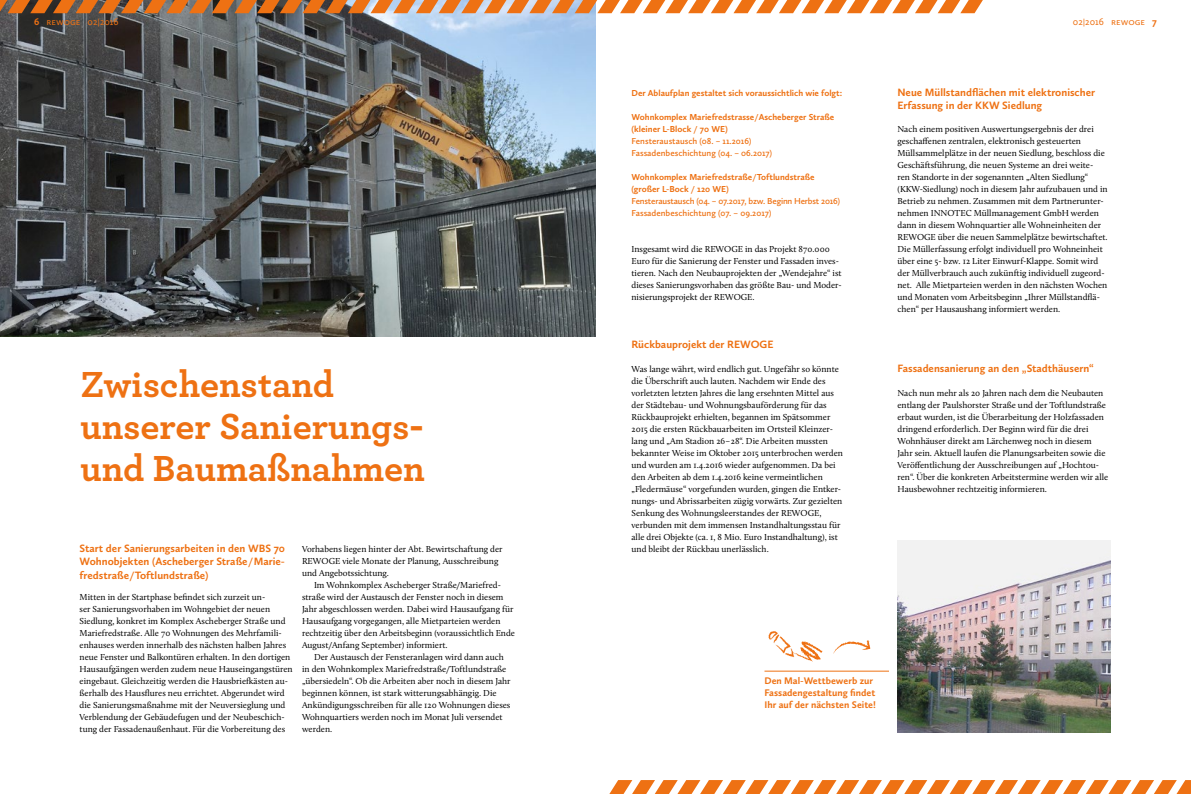
<style>
.page{position:relative;width:1191px;height:794px;background:#fff}
.page>*{position:absolute;margin:0;border:0;box-sizing:border-box;transform-origin:0 0}
.t1{font:700 38px/42px "Archer";color:#ee7113}
.t2{font:700 11px/13.2px "Calluna Sans";color:#ee7113;text-align:justify}
.t3{font:10px "Calluna Sans";color:#ee7113}
.t4{font:700 9.9px/12px "Calluna Sans";letter-spacing:-.005em;color:#ee7113}
.t5{font:9px/12px "Calluna";color:#000}
.t6{font:700 9px/12px "Calluna Sans";color:#ee7113}
.t7{font:600 9px/12px "Calluna Sans";letter-spacing:-.02em;color:#ee7113}
.t8{font:600 9px/12px "Calluna Sans";color:#ee7113}
.s1{font-weight:700}
</style>
<div class="page">
<img style="left:897px;top:540px;width:213px;height:192px">
<svg style="left:609px;top:780px;width:582px;height:14px"></svg>
<img style="left:0;top:13px;width:595px;height:323px">
<hr style="left:764px;top:670px;width:125px;height:1px;background:#ee7113">
<svg style="left:833px;top:640px;width:37px;height:14px"></svg>
<svg style="left:768px;top:631px;width:55px;height:30px"></svg>
<svg style="left:0;top:0;width:983px;height:13px;background:#d78c54"></svg>
<p class="t3" style="left:34px;top:15px;width:86px"><span class="s1">6</span> Rewoge 02|2016</p>
<p class="t3" style="left:1072px;top:15px;width:86px">02|2016 Rewoge <span class="s1">7</span></p>
<h1 class="t1" style="left:80px;top:361px;width:346px">Zwischenstand unserer Sanierungs&shy;und Baumaßnahmen</h1>
<p class="t2" style="left:80px;top:542px;width:207px">Start der Sanierungsarbeiten in den WBS 70<br>Wohnobjekten (Ascheberger Straße/Marie&shy;fredstraße / Toftlundstraße)</p>
<p class="t5" style="left:80px;top:591px;width:215px">Mitten in der Startphase befindet sich zurzeit un-<br>ser Sanierungsvorhaben im Wohngebiet der neuen Siedlung, konkret im Komplex Ascheberger Straße und Mariefredstraße. Alle 70 Wohnungen des Mehrfamili&shy;enhauses werden innerhalb des nächsten halben Jahres neue Fenster und Balkontüren erhalten. In den dortigen Hausaufgängen werden zudem neue Hauseingangstüren eingebaut. Gleichzeitig werden die Hausbriefkästen au&shy;ßerhalb des Hausflures neu errichtet. Abgerundet wird die Sanierungsmaßnahme mit der Neuversieglung und Verblendung der Gebäudefugen und der Neubeschich&shy;tung der Fassadenaußenhaut. Für die Vorbereitung des</p>
<p class="t5" style="left:302px;top:543px;width:202px">Vorhabens liegen hinter der Abt. Bewirtschaftung der<br>REWOGE viele Monate der Planung, Ausschreibung und Angebotssichtung.</p>
<p class="t5" style="left:302px;top:579px;width:215px;text-indent:12px">Im Wohnkomplex Ascheberger Straße / Mariefred&shy;straße wird der Austausch der Fenster noch in diesem Jahr abgeschlossen werden. Dabei wird Hausaufgang für Hausaufgang vorgegangen, alle Mietparteien werden rechtzeitig über den Arbeitsbeginn (voraussichtlich Ende August / Anfang September) informiert.</p>
<p class="t5" style="left:302px;top:651px;width:210px;text-indent:12px">Der Austausch der Fensteranlagen wird dann auch in den Wohnkomplex Mariefredstraße / Toftlundstraße „übersiedeln“. Ob die Arbeiten aber noch in diesem Jahr beginnen können, ist stark witterungsabhängig. Die Ankündigungsschreiben für alle 120 Wohnungen dieses Wohnquartiers werden noch im Monat Juli versendet werden.</p>
<p class="t6" style="left:631px;top:87px;width:212px">Der Ablaufplan gestaltet sich voraussichtlich wie folgt:</p>
<p class="t6" style="left:631px;top:111px;width:204px">Wohnkomplex Mariefredstrasse / Ascheberger Straße (kleiner L-Block / 70 WE)</p>
<p class="t8" style="left:631px;top:135px;width:142px">Fensteraustausch (08. – 11.2016)<br>Fassadenbeschichtung (04. – 06.2017)</p>
<p class="t6" style="left:631px;top:171px;width:185px">Wohnkomplex Mariefredstraße / Toftlundstraße (großer L-Bock / 120 WE)</p>
<p class="t7" style="left:631px;top:195px;width:210px">Fensteraustausch (04. – 07.2017, bzw. Beginn Herbst 2016)<br>Fassadenbeschichtung (07. – 09.2017)</p>
<p class="t5" style="left:631px;top:243px;width:212px">Insgesamt wird die REWOGE in das Projekt 870.000<br>Euro für die Sanierung der Fenster und Fassaden inves&shy;tieren. Nach den Neubauprojekten der „Wendejahre“ ist dieses Sanierungsvorhaben das größte Bau- und Moder&shy;nisierungsprojekt der REWOGE.</p>
<p class="t2" style="left:631px;top:338px;width:143px">Rückbauprojekt der REWOGE</p>
<p class="t5" style="left:631px;top:363px;width:213px">Was lange währt, wird endlich gut. Ungefähr so könnte die Überschrift auch lauten. Nachdem wir Ende des vorletzten letzten Jahres die lang ersehnten Mittel aus der Städtebau- und Wohnungsbauförderung für das Rückbauprojekt erhielten, begannen im Spätsommer 2015 die ersten Rückbauarbeiten im Ortsteil Kleinzer&shy;lang und „Am Stadion 26–28“. Die Arbeiten mussten bekannter Weise im Oktober 2015 unterbrochen werden und wurden am 1.4.2016 wieder aufgenommen. Da bei den Arbeiten ab dem 1.4.2016 keine vermeintlichen „Fledermäuse“ vorgefunden wurden, gingen die Entker&shy;nungs- und Abrissarbeiten zügig vorwärts. Zur gezielten Senkung des Wohnungsleerstandes der REWOGE, verbunden mit dem immensen Instandhaltungsstau für alle drei Objekte (ca. 1, 8 Mio. Euro Instandhaltung), ist und bleibt der Rückbau unerlässlich.</p>
<p class="t2" style="left:897px;top:86px;width:199px">Neue Müllstandflächen mit elektronischer<br>Erfassung in der KKW Siedlung</p>
<p class="t5" style="left:897px;top:123px;width:212px">Nach einem positiven Auswertungsergebnis der drei geschaffenen zentralen, elektronisch gesteuerten Müllsammelplätze in der neuen Siedlung, beschloss die Geschäftsführung, die neuen Systeme an drei weite&shy;ren Standorte in der sogenannten „Alten Siedlung“ (KKW-Siedlung) noch in diesem Jahr aufzubauen und in Betrieb zu nehmen. Zusammen mit dem Partnerunter&shy;nehmen INNOTEC Müllmanagement GmbH werden dann in diesem Wohnquartier alle Wohneinheiten der REWOGE über die neuen Sammelplätze bewirtschaftet.<br>Die Müllerfassung erfolgt individuell pro Wohneinheit über eine 5- bzw. 12 Liter Einwurf-Klappe. Somit wird der Müllverbrauch auch zukünftig individuell zugeord&shy;net. Alle Mietparteien werden in den nächsten Wochen und Monaten vom Arbeitsbeginn „Ihrer Müllstandflä&shy;chen“ per Hausaushang informiert werden.</p>
<p class="t2" style="left:897px;top:362px;width:198px">Fassadensanierung an den „Stadthäusern“</p>
<p class="t5" style="left:897px;top:387px;width:212px">Nach nun mehr als 20 Jahren nach dem die Neubauten entlang der Paulshorster Straße und der Toftlundstraße erbaut wurden, ist die Überarbeitung der Holzfassaden dringend erforderlich. Der Beginn wird für die drei Wohnhäuser direkt am Lärchenweg noch in diesem Jahr sein. Aktuell laufen die Planungsarbeiten sowie die Veröffentlichung der Ausschreibungen auf „Hochtou&shy;ren“. Über die konkreten Arbeitstermine werden wir alle Hausbewohner rechtzeitig informieren.</p>
<p class="t4" style="left:764px;top:675px;width:113px">Den Mal-Wettbewerb zur<br>Fassadengestaltung findet<br>Ihr auf der nächsten Seite!</p>
</div>
